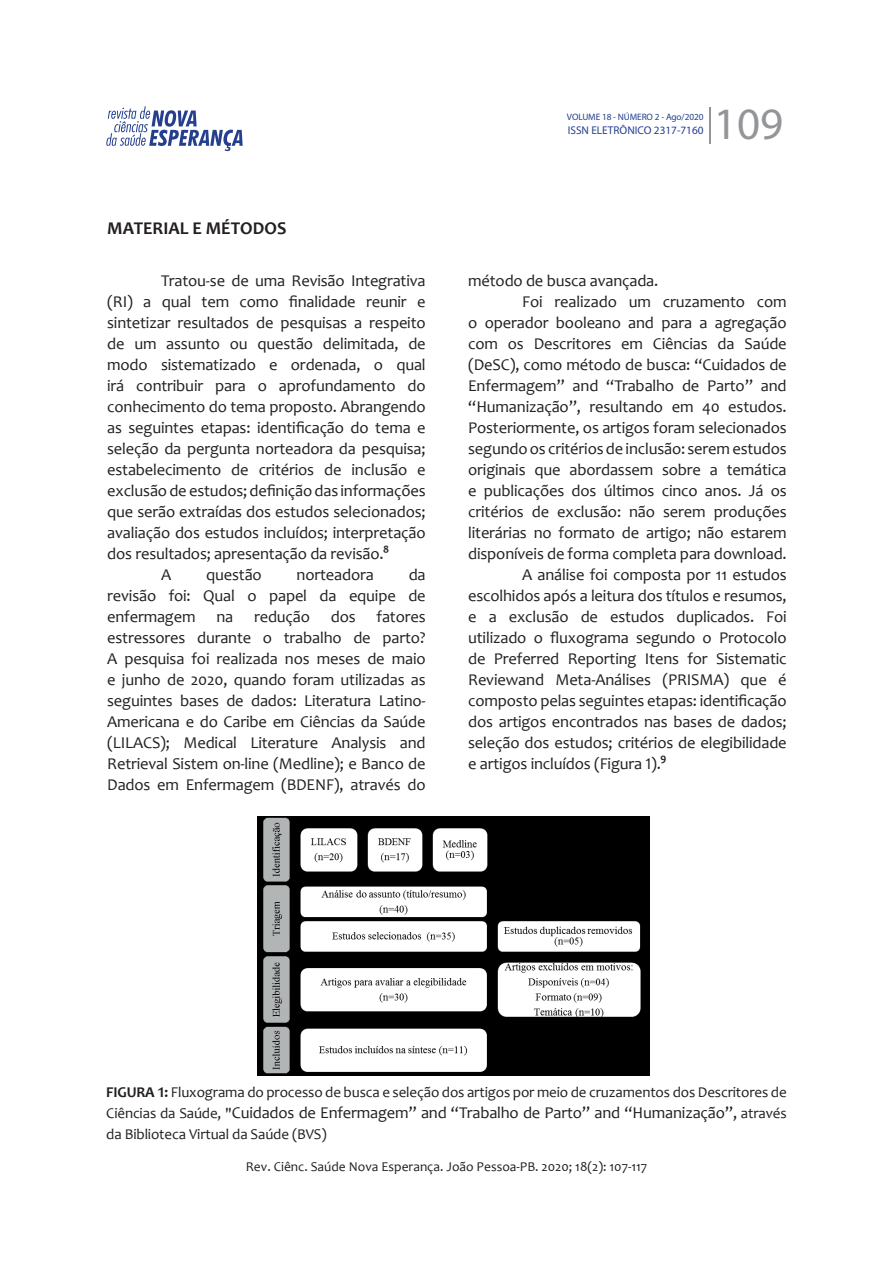
<style>
.page{position:relative;width:893px;height:1263px;background:#fff}
.page>*{position:absolute;margin:0;border:0;box-sizing:border-box;transform-origin:0 0}
.t1{font:45px "Myriad Pro";color:#939598}
.t2{font:700 18px "Candara";color:#231f20}
.t3{font:16.5px/21px "Candara";letter-spacing:-.01em;color:#231f20;text-align:justify}
.t4{font:15px "Candara";letter-spacing:-.01em;color:#231f20}
.t5{font:13.5px "Candara";color:#231f20}
.t6{font:11.25px "Myriad Pro";color:#253f8e}
.t7{font:9.3px "Myriad Pro";letter-spacing:-.01em;color:#253f8e}
.s1{font-size:21px}
.s2{font-weight:700}
.s3{font-size:15px}
</style>
<div class="page">
<svg style="left:106px;top:106px;width:137px;height:45px"></svg>
<img style="left:258px;top:816px;width:391px;height:260px">
<hr style="left:709px;top:107px;width:2px;height:37px;background:#939598">
<p class="t2" style="left:107px;top:217px;width:181px">MATERIAL E MÉTODOS</p>
<p class="t3" style="left:161px;top:270px;width:266px">Tratou-se de uma Revisão Integrativa</p>
<p class="t3" style="left:107px;top:291px;width:320px">(RI) a qual tem como finalidade reunir e</p>
<p class="t3" style="left:107px;top:312px;width:320px">sintetizar resultados de pesquisas a respeito</p>
<p class="t3" style="left:107px;top:333px;width:320px">de um assunto ou questão delimitada, de</p>
<p class="t3" style="left:107px;top:354px;width:320px">modo sistematizado e ordenada, o qual</p>
<p class="t3" style="left:107px;top:375px;width:320px">irá contribuir para o aprofundamento do</p>
<p class="t3" style="left:107px;top:396px;width:320px">conhecimento do tema proposto. Abrangendo</p>
<p class="t3" style="left:107px;top:417px;width:320px">as seguintes etapas: identificação do tema e</p>
<p class="t3" style="left:107px;top:438px;width:320px">seleção da pergunta norteadora da pesquisa;</p>
<p class="t3" style="left:107px;top:459px;width:320px">estabelecimento de critérios de inclusão e</p>
<p class="t3" style="left:107px;top:480px;width:320px">exclusão de estudos; definição das informações</p>
<p class="t3" style="left:107px;top:501px;width:320px">que serão extraídas dos estudos selecionados;</p>
<p class="t3" style="left:107px;top:522px;width:320px">avaliação dos estudos incluídos; interpretação</p>
<p class="t3" style="left:107px;top:543px;width:283px">dos resultados; apresentação da revisão.<span class="s1">⁸</span></p>
<p class="t3" style="left:161px;top:564px;width:12px">A</p>
<p class="t3" style="left:206px;top:564px;width:57px">questão</p>
<p class="t3" style="left:297px;top:564px;width:79px">norteadora</p>
<p class="t3" style="left:107px;top:564px;width:320px;text-indent:301px">da revisão foi: Qual o papel da equipe de enfermagem</p>
<p class="t3" style="left:107px;top:606px;width:320px;text-indent:269px">fatores estressores durante o trabalho de parto?<br>A pesquisa foi realizada nos meses de maio e junho de 2020, quando foram utilizadas as seguintes bases de dados: Literatura Latino-Americana e do Caribe em Ciências da Saúde (LILACS); Medical Literature Analysis and Retrieval Sistem on-line (Medline); e Banco de Dados em Enfermagem (BDENF), através do</p>
<p class="t3" style="left:216px;top:606px;width:18px">na</p>
<p class="t3" style="left:254px;top:606px;width:58px">redução</p>
<p class="t3" style="left:331px;top:606px;width:26px">dos</p>
<p class="t7" style="left:567px;top:111px;width:138px">VOLUME 18 - NÚMERO 2 - Ago/2020</p>
<p class="t6" style="left:568px;top:123px;width:137px">ISSN ELETRÔNICO 2317-7160</p>
<h1 class="t1" style="left:714px;top:96px;width:71px">109</h1>
<p class="t3" style="left:468px;top:270px;width:192px">método de busca avançada.</p>
<p class="t3" style="left:522px;top:291px;width:266px">Foi realizado um cruzamento com</p>
<p class="t3" style="left:468px;top:312px;width:320px">o operador booleano and para a agregação</p>
<p class="t3" style="left:468px;top:333px;width:320px">com os Descritores em Ciências da Saúde</p>
<p class="t3" style="left:468px;top:354px;width:320px">(DeSC), como método de busca: “Cuidados de</p>
<p class="t3" style="left:468px;top:375px;width:320px">Enfermagem” and “Trabalho de Parto” and</p>
<p class="t3" style="left:468px;top:396px;width:320px">“Humanização”, resultando em 40 estudos.</p>
<p class="t3" style="left:468px;top:417px;width:320px">Posteriormente, os artigos foram selecionados</p>
<p class="t3" style="left:468px;top:438px;width:320px">segundo os critérios de inclusão: serem estudos</p>
<p class="t3" style="left:468px;top:459px;width:320px">originais que abordassem sobre a temática</p>
<p class="t3" style="left:468px;top:480px;width:320px">e publicações dos últimos cinco anos. Já os</p>
<p class="t3" style="left:468px;top:501px;width:320px">critérios de exclusão: não serem produções</p>
<p class="t3" style="left:468px;top:522px;width:320px">literárias no formato de artigo; não estarem</p>
<p class="t3" style="left:468px;top:543px;width:320px">disponíveis de forma completa para download.</p>
<p class="t3" style="left:522px;top:564px;width:266px">A análise foi composta por 11 estudos</p>
<p class="t3" style="left:468px;top:585px;width:320px">escolhidos após a leitura dos títulos e resumos,</p>
<p class="t3" style="left:468px;top:606px;width:320px">e a exclusão de estudos duplicados. Foi</p>
<p class="t3" style="left:468px;top:627px;width:320px">utilizado o fluxograma segundo o Protocolo</p>
<p class="t3" style="left:468px;top:648px;width:320px">de Preferred Reporting Itens for Sistematic</p>
<p class="t3" style="left:468px;top:669px;width:320px">Reviewand Meta-Análises (PRISMA) que é</p>
<p class="t3" style="left:468px;top:690px;width:320px">composto pelas seguintes etapas: identificação</p>
<p class="t3" style="left:468px;top:711px;width:320px">dos artigos encontrados nas bases de dados;</p>
<p class="t3" style="left:468px;top:732px;width:320px">seleção dos estudos; critérios de elegibilidade</p>
<p class="t3" style="left:468px;top:753px;width:200px">e artigos incluídos (Figura 1).<span class="s1">⁹</span></p>
<p class="t4" style="left:106px;top:1083px;width:682px"><span class="s2">FIGURA 1:</span> Fluxograma do processo de busca e seleção dos artigos por meio de cruzamentos dos Descritores de</p>
<p class="t3" style="left:106px;top:1102px;width:682px"><span class="s3">Ciências da Saúde, "</span>Cuidados de Enfermagem” and “Trabalho de Parto” and “Humanização”, <span class="s3">através</span></p>
<p class="t4" style="left:106px;top:1125px;width:222px">da Biblioteca Virtual da Saúde (BVS)</p>
<p class="t5" style="left:246px;top:1158px;width:403px">Rev. Ciênc. Saúde Nova Esperança. João Pessoa-PB. 2020; 18(2): 107-117</p>
</div>
